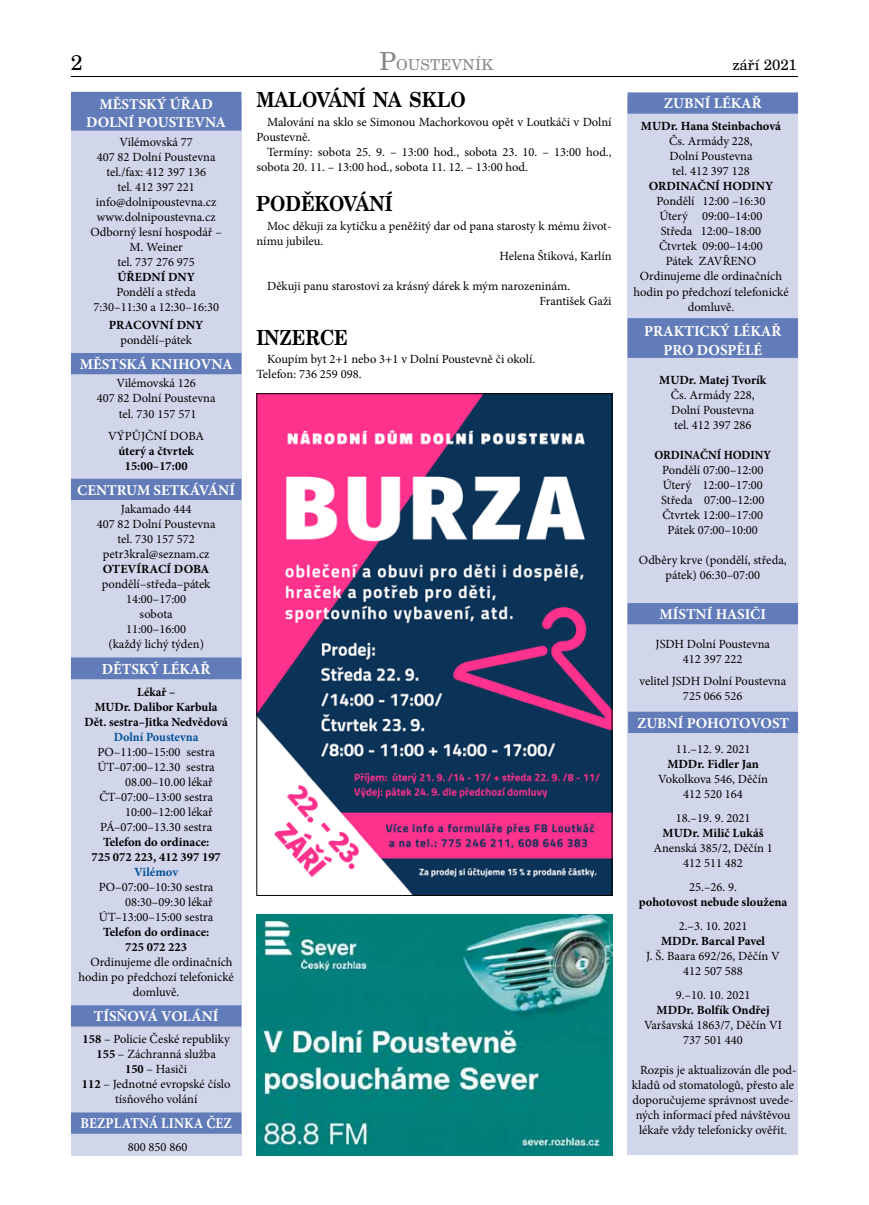
<style>
.page{position:relative;width:869px;height:1205px;background:#fff}
.page>*{position:absolute;margin:0;border:0;box-sizing:border-box;transform-origin:0 0}
.t1{font:700 22.5px "Century Schoolbook TOT";color:#000;scale:.9 1}
.t2{font:21.25px "Century Schoolbook LOT Rom";color:#000}
.t3{font:700 15.38px/18.5px "Minion Pro";color:#fff;text-align:center}
.t4{font:700 15px/18px "Minion Pro";color:#fff;text-align:center}
.t5{font:700 15px "Minion Pro";color:#fff;scale:.9 1}
.t6{font:15px "Century Schoolbook LOT Rom";letter-spacing:.015em;color:#878988}
.t7{font:15px "Century Schoolbook LOT Rom";color:#000}
.t8{font:12.5px/15px "Minion Pro";color:#000;text-align:center}
.t9{font:700 12.5px/15px "Minion Pro";color:#000;text-align:center}
.t10{font:700 12.5px "Minion Pro";color:#00519a}
.t11{font:700 12.5px "Minion Pro";color:#000;scale:.94 1}
.s1{font-size:25px}
.s2{font-weight:700}
</style>
<div class="page">
<hr style="left:71px;top:76px;width:726px;height:1px;background:#000">
<div style="left:71px;top:98px;width:170px;height:1057px;background:#d2d6eb"></div>
<div style="left:71px;top:92px;width:170px;height:39px;background:#627cb9"></div>
<div style="left:71px;top:353px;width:170px;height:21px;background:#627cb9"></div>
<div style="left:71px;top:479px;width:170px;height:21px;background:#627cb9"></div>
<div style="left:71px;top:657px;width:170px;height:22px;background:#627cb9"></div>
<div style="left:71px;top:1005px;width:170px;height:21px;background:#627cb9"></div>
<div style="left:71px;top:1112px;width:170px;height:21px;background:#627cb9"></div>
<div style="left:627px;top:97px;width:170px;height:1057px;background:#d2d6eb"></div>
<div style="left:627px;top:92px;width:170px;height:22px;background:#627cb9"></div>
<div style="left:627px;top:318px;width:170px;height:40px;background:#627cb9"></div>
<div style="left:627px;top:603px;width:170px;height:21px;background:#627cb9"></div>
<div style="left:628px;top:712px;width:169px;height:21px;background:#627cb9"></div>
<img style="left:256px;top:914px;width:356px;height:241px">
<img style="left:258px;top:395px;width:352px;height:499px">
<h2 class="t2" style="left:71px;top:49px;width:13px">2</h2>
<p class="t6" style="left:379px;top:55px;width:115px"><span class="s1">P</span>OUSTEVNÍK</p>
<p class="t7" style="left:732px;top:55px;width:66px">ZÁŘÍ 2021</p>
<p class="t4" style="left:86px;top:95px;width:141px">MĚSTSKÝ ÚŘAD<br>DOLNÍ POUSTEVNA</p>
<p class="t8" style="left:90px;top:134px;width:133px">Vilémovská 77<br>407 82 Dolní Poustevna tel./fax: 412 397 136<br>tel. 412 397 221 info@dolnipoustevna.cz www.dolnipoustevna.cz<br>Odborný lesní hospodář –<br>M. Weiner<br>tel. 737 276 975</p>
<p class="t9" style="left:117px;top:269px;width:79px">ÚŘEDNÍ DNY</p>
<p class="t8" style="left:93px;top:284px;width:127px">Pondělí a středa<br>7:30–11:30 a 12:30–16:30</p>
<p class="t9" style="left:109px;top:317px;width:96px">PRACOVNÍ DNY</p>
<p class="t8" style="left:120px;top:332px;width:73px">pondělí–pátek</p>
<p class="t4" style="left:80px;top:355px;width:154px">MĚSTSKÁ KNIHOVNA</p>
<p class="t8" style="left:97px;top:376px;width:120px">Vilémovská 126<br>407 82 Dolní Poustevna tel. 730 157 571</p>
<p class="t8" style="left:108px;top:428px;width:98px">VÝPŮJČNÍ DOBA</p>
<p class="t9" style="left:118px;top:443px;width:77px">úterý a čtvrtek<br>15:00–17:00</p>
<p class="t4" style="left:77px;top:481px;width:159px">CENTRUM SETKÁVÁNÍ</p>
<p class="t8" style="left:97px;top:502px;width:120px">Jakamado 444<br>407 82 Dolní Poustevna tel. 730 157 572 petr3kral@seznam.cz</p>
<p class="t9" style="left:103px;top:561px;width:108px">OTEVÍRACÍ DOBA</p>
<p class="t8" style="left:102px;top:577px;width:110px">pondělí–středa–pátek<br>14:00–17:00<br>sobota<br>11:00–16:00<br>(každý lichý týden)</p>
<p class="t3" style="left:102px;top:659px;width:110px">DĚTSKÝ LÉKAŘ</p>
<p class="t9" style="left:84px;top:684px;width:145px">Lékař –<br>MUDr. Dalibor Karbula<br>Dět. sestra–Jitka Nedvědová</p>
<p class="t10" style="left:114px;top:728px;width:86px">Dolní Poustevna</p>
<p class="t8" style="left:97px;top:744px;width:119px;text-align:right">PO–11:00–15:00 sestra<br>ÚT–07:00–12.30 sestra<br>08.00–10.00 lékař<br>ČT–07:00–13:00 sestra<br>10:00–12:00 lékař<br>PÁ–07:00–13.30 sestra</p>
<p class="t9" style="left:91px;top:834px;width:131px">Telefon do ordinace:<br>725 072 223, 412 397 197</p>
<p class="t10" style="left:134px;top:863px;width:46px">Vilémov</p>
<p class="t8" style="left:99px;top:879px;width:116px;text-align:right">PO–07:00–10:30 sestra<br>08:30–09:30 lékař<br>ÚT–13:00–15:00 sestra</p>
<p class="t9" style="left:103px;top:924px;width:108px">Telefon do ordinace:<br>725 072 223</p>
<p class="t8" style="left:90px;top:954px;width:144px">Ordinujeme dle ordinačních</p>
<p class="t8" style="left:78px;top:969px;width:157px">hodin po předchozí telefonické</p>
<p class="t8" style="left:133px;top:984px;width:48px">domluvě.</p>
<p class="t4" style="left:94px;top:1007px;width:126px">TÍSŇOVÁ VOLÁNÍ</p>
<p class="t8" style="left:82px;top:1032px;width:150px"><span class="s2">158</span> – Policie České republiky<br><span class="s2">155</span> – Záchranná služba<br><span class="s2">150</span> – Hasiči<br><span class="s2">112</span> – Jednotné evropské číslo tísňového volání</p>
<p class="t5" style="left:80px;top:1113px;width:160px">bEZPLATNÁ LINKA čez</p>
<p class="t8" style="left:128px;top:1139px;width:61px">800 850 860</p>
<h1 class="t1" style="left:256px;top:87px;width:234px">MALOVÁNÍ NA SKLO</h1>
<p class="t8" style="left:256px;top:114px;width:356px;text-align:left;text-indent:11px">Malování na sklo se Simonou Machorkovou opět v Loutkáči v Dolní<br>Poustevně.</p>
<p class="t8" style="left:256px;top:144px;width:356px;text-align:left;text-indent:11px">Termíny: sobota 25. 9. – 13:00 hod., sobota 23. 10. – 13:00 hod., sobota 20. 11. – 13:00 hod., sobota 11. 12. – 13:00 hod.</p>
<h1 class="t1" style="left:256px;top:191px;width:153px">PODĚKOVÁNÍ</h1>
<p class="t8" style="left:267px;top:218px;width:346px">Moc děkuji za kytičku a peněžitý dar od pana starosty k mému život-</p>
<p class="t8" style="left:256px;top:233px;width:68px">nímu jubileu.</p>
<p class="t8" style="left:499px;top:248px;width:113px">Helena Štiková, Karlín</p>
<p class="t8" style="left:539px;top:278px;width:74px;text-align:left;text-indent:-272px">Děkuji panu starostovi za krásný dárek k mým narozeninám.<br>František Gaži</p>
<h1 class="t1" style="left:256px;top:324px;width:103px">INZERCE</h1>
<p class="t8" style="left:256px;top:352px;width:280px;text-align:left;text-indent:11px">Koupím byt 2+1 nebo 3+1 v Dolní Poustevně či okolí.<br>Telefon: 736 259 098.</p>
<p class="t4" style="left:663px;top:94px;width:99px">ZUBNÍ LÉKAŘ</p>
<p class="t9" style="left:640px;top:119px;width:142px">MUDr. Hana Steinbachová</p>
<p class="t8" style="left:669px;top:134px;width:85px;text-align:justify">Čs. Armády 228, Dolní Poustevna tel. 412 397 128</p>
<p class="t9" style="left:648px;top:179px;width:126px">ORDINAČNÍ HODINY</p>
<p class="t8" style="left:633px;top:194px;width:157px">Pondělí 12:00 –16:30<br>Úterý 09:00–14:00<br>Středa 12:00–18:00<br>Čtvrtek 09:00–14:00<br>Pátek ZAVŘENO<br>Ordinujeme dle ordinačních hodin po předchozí telefonické domluvě.</p>
<p class="t3" style="left:644px;top:322px;width:138px">PRAKTICKÝ LÉKAŘ<br>PRO DOSPĚLÉ</p>
<p class="t9" style="left:659px;top:372px;width:109px">MUDr. Matej Tvorík</p>
<p class="t8" style="left:670px;top:387px;width:85px;text-align:justify">Čs. Armády 228, Dolní Poustevna tel. 412 397 286</p>
<p class="t11" style="left:654px;top:446px;width:126px">ORDINAČNÍ HODINY</p>
<p class="t8" style="left:661px;top:462px;width:105px">Pondělí 07:00–12:00<br>Úterý 12:00–17:00<br>Středa 07:00–12:00<br>Čtvrtek 12:00–17:00<br>Pátek 07:00–10:00</p>
<p class="t8" style="left:638px;top:552px;width:149px">Odběry krve (pondělí, středa, pátek) 06:30–07:00</p>
<p class="t4" style="left:659px;top:605px;width:108px">MÍSTNÍ HASIČI</p>
<p class="t8" style="left:655px;top:637px;width:116px">JSDH Dolní Poustevna<br>412 397 222</p>
<p class="t8" style="left:639px;top:674px;width:148px">velitel JSDH Dolní Poustevna<br>725 066 526</p>
<p class="t4" style="left:636px;top:714px;width:153px">ZUBNÍ POHOTOVOST</p>
<p class="t8" style="left:675px;top:742px;width:76px">11.–12. 9. 2021</p>
<p class="t9" style="left:667px;top:757px;width:93px">MDDr. Fidler Jan</p>
<p class="t8" style="left:658px;top:772px;width:111px">Vokolkova 546, Děčín<br>412 520 164</p>
<p class="t8" style="left:675px;top:811px;width:76px">18.–19. 9. 2021</p>
<p class="t9" style="left:662px;top:825px;width:102px">MUDr. Milič Lukáš</p>
<p class="t8" style="left:653px;top:841px;width:121px">Anenská 385/2, Děčín 1<br>412 511 482</p>
<p class="t8" style="left:688px;top:879px;width:49px">25.–26. 9.</p>
<p class="t9" style="left:638px;top:894px;width:150px">pohotovost nebude sloužena</p>
<p class="t8" style="left:678px;top:918px;width:70px">2.–3. 10. 2021</p>
<p class="t9" style="left:660px;top:933px;width:105px">MDDr. Barcal Pavel</p>
<p class="t8" style="left:646px;top:948px;width:135px">J. Š. Baara 692/26, Děčín V<br>412 507 588</p>
<p class="t8" style="left:675px;top:987px;width:76px">9.–10. 10. 2021</p>
<p class="t9" style="left:656px;top:1002px;width:114px">MDDr. Bolfík Ondřej</p>
<p class="t8" style="left:643px;top:1017px;width:140px">Varšavská 1863/7, Děčín VI<br>737 501 440</p>
<p class="t8" style="left:640px;top:1062px;width:158px">Rozpis je aktualizován dle pod-</p>
<p class="t8" style="left:631px;top:1077px;width:164px">kladů od stomatologů, přesto ale</p>
<p class="t8" style="left:632px;top:1092px;width:162px">doporučujeme správnost uvede-</p>
<p class="t8" style="left:635px;top:1107px;width:156px">ných informací před návštěvou</p>
<p class="t8" style="left:638px;top:1122px;width:149px">lékaře vždy telefonicky ověřit.</p>
</div>
